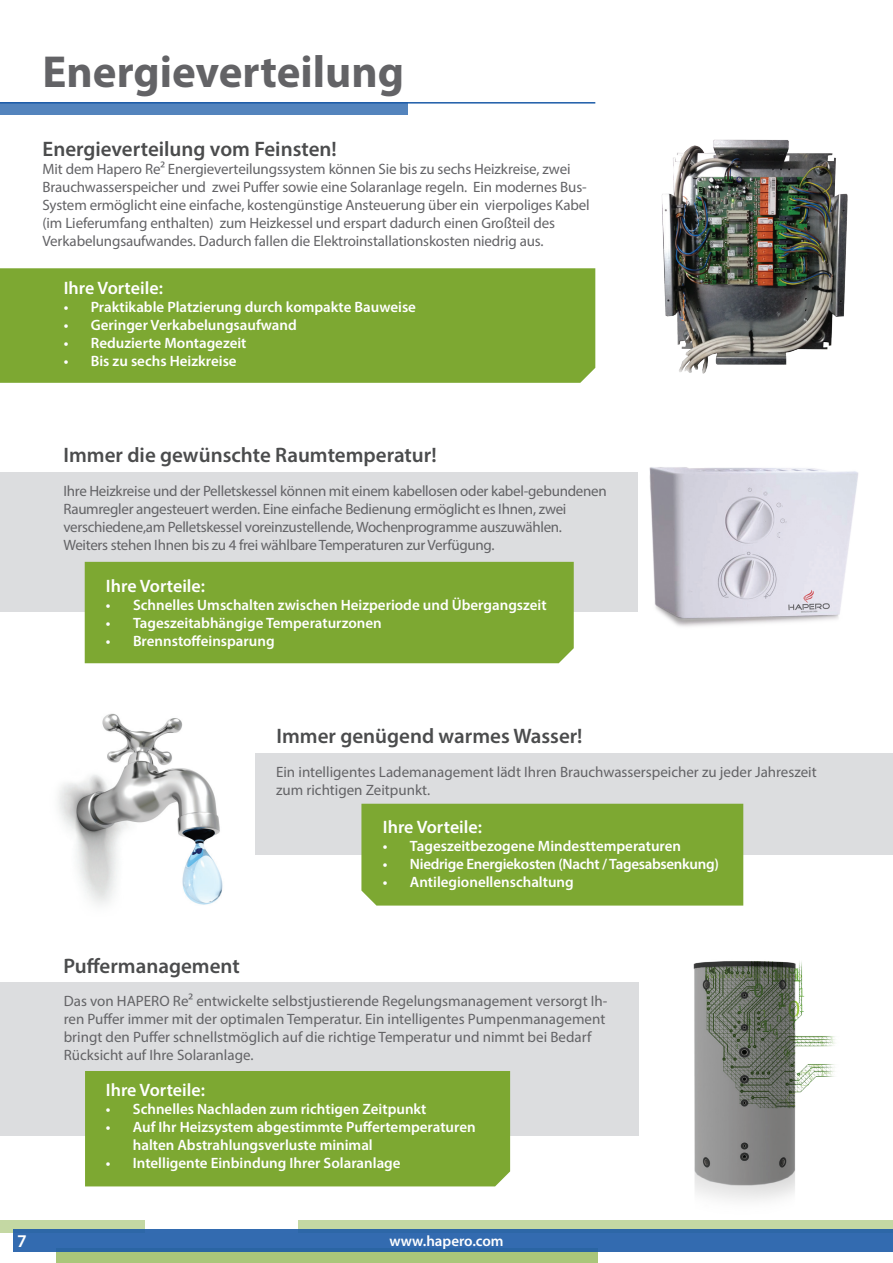
<style>
.page{position:relative;width:893px;height:1263px;background:#fff}
.page>*{position:absolute;margin:0;border:0;box-sizing:border-box;transform-origin:0 0}
.t1{font:700 45px "Myriad Pro";color:#636366}
.t2{font:600 21px "Myriad Pro";color:#4b4c4d}
.t3{font:600 18px "Myriad Pro";color:#fff}
.t4{font:15px/18px "Myriad Pro";letter-spacing:-.01em;color:#636366}
.t5{font:600 15px/18px "Myriad Pro";color:#fff}
.t6{font:600 15px "Myriad Pro";letter-spacing:-.02em;color:#fff}
</style>
<div class="page">
<div style="left:0;top:102px;width:408px;height:13px;background:#5484bd"></div>
<hr style="left:0;top:102px;width:595px;height:2px;background:#1c5ba8">
<div style="left:298px;top:1220px;width:595px;height:13px;background:#c4d8a3"></div>
<div style="left:0;top:1220px;width:145px;height:13px;background:#c4d8a3"></div>
<div style="left:56px;top:1248px;width:542px;height:15px;background:#aac67a"></div>
<div style="left:13px;top:1229px;width:880px;height:23px;background:linear-gradient(to right,#316aae,#336baf)"></div>
<div style="left:0;top:982px;width:638px;height:153px;background:#dcdddf"></div>
<div style="left:0;top:472px;width:637px;height:140px;background:#dcdddf"></div>
<div style="left:255px;top:753px;width:638px;height:101px;background:#dcdddf"></div>
<div style="left:85px;top:562px;width:489px;height:101px;background:#7da832"></div>
<div style="left:85px;top:1071px;width:425px;height:115px;background:#7da832"></div>
<div style="left:361px;top:804px;width:382px;height:101px;background:#7da832"></div>
<div style="left:0;top:268px;width:595px;height:115px;background:#7da832"></div>
<img style="left:637px;top:467px;width:221px;height:160px">
<img style="left:58px;top:713px;width:165px;height:192px">
<img style="left:686px;top:961px;width:175px;height:280px">
<img style="left:662px;top:139px;width:186px;height:235px">
<h1 class="t1" style="left:43px;top:42px;width:363px">Energieverteilung</h1>
<h2 class="t2" style="left:43px;top:136px;width:296px">Energieverteilung vom Feinsten!</h2>
<p class="t4" style="left:43px;top:160px;width:549px">Mit dem Hapero Re² Energieverteilungssystem können Sie bis zu sechs Heizkreise, zwei Brauchwasserspeicher und zwei Puffer sowie eine Solaranlage regeln. Ein modernes Bus-System ermöglicht eine einfache, kostengünstige Ansteuerung über ein vierpoliges Kabel (im Lieferumfang enthalten) zum Heizkessel und erspart dadurch einen Großteil des Verkabelungsaufwandes. Dadurch fallen die Elektroinstallationskosten niedrig aus.</p>
<p class="t3" style="left:64px;top:276px;width:101px">Ihre Vorteile:</p>
<p class="t5" style="left:64px;top:297px;width:354px">• Praktikable Platzierung durch kompakte Bauweise</p>
<p class="t5" style="left:64px;top:315px;width:235px">• Geringer Verkabelungsaufwand</p>
<p class="t5" style="left:64px;top:333px;width:184px">• Reduzierte Montagezeit</p>
<p class="t5" style="left:64px;top:351px;width:174px">• Bis zu sechs Heizkreise</p>
<h2 class="t2" style="left:63px;top:442px;width:375px">Immer die gewünschte Raumtemperatur!</h2>
<p class="t4" style="left:63px;top:482px;width:545px">Ihre Heizkreise und der Pelletskessel können mit einem kabellosen oder kabel-gebundenen Raumregler angesteuert werden. Eine einfache Bedienung ermöglicht es Ihnen, zwei verschiedene,am Pelletskessel voreinzustellende, Wochenprogramme auszuwählen.<br>Weiters stehen Ihnen bis zu 4 frei wählbare Temperaturen zur Verfügung.</p>
<p class="t3" style="left:106px;top:574px;width:101px">Ihre Vorteile:</p>
<p class="t5" style="left:106px;top:596px;width:442px">• Schnelles Umschalten zwischen Heizperiode und Übergangszeit</p>
<p class="t5" style="left:106px;top:614px;width:277px">• Tageszeitabhängige Temperaturzonen</p>
<p class="t5" style="left:106px;top:632px;width:170px">• Brennstoffeinsparung</p>
<h2 class="t2" style="left:276px;top:722px;width:308px">Immer genügend warmes Wasser!</h2>
<p class="t4" style="left:276px;top:762px;width:542px">Ein intelligentes Lademanagement lädt Ihren Brauchwasserspeicher zu jeder Jahreszeit zum richtigen Zeitpunkt.</p>
<h2 class="t2" style="left:63px;top:952px;width:178px">Puffermanagement</h2>
<p class="t3" style="left:383px;top:815px;width:101px">Ihre Vorteile:</p>
<p class="t5" style="left:383px;top:836px;width:300px">• Tageszeitbezogene Mindesttemperaturen</p>
<p class="t6" style="left:383px;top:854px;width:337px">• Niedrige Energiekosten (Nacht / Tagesabsenkung)</p>
<p class="t5" style="left:383px;top:872px;width:192px">• Antilegionellenschaltung</p>
<p class="t4" style="left:64px;top:992px;width:545px">Das von HAPERO Re² entwickelte selbstjustierende Regelungsmanagement versorgt Ih&shy;ren Puffer immer mit der optimalen Temperatur. Ein intelligentes Pumpenmanagement bringt den Puffer schnellstmöglich auf die richtige Temperatur und nimmt bei Bedarf Rücksicht auf Ihre Solaranlage.</p>
<p class="t3" style="left:106px;top:1079px;width:101px">Ihre Vorteile:</p>
<p class="t5" style="left:106px;top:1100px;width:322px">• Schnelles Nachladen zum richtigen Zeitpunkt</p>
<p class="t5" style="left:133px;top:1118px;width:344px;text-indent:-27px">• Auf Ihr Heizsystem abgestimmte Puffertemperaturen halten Abstrahlungsverluste minimal</p>
<p class="t5" style="left:106px;top:1154px;width:296px">• Intelligente Einbindung Ihrer Solaranlage</p>
<p class="t3" style="left:17px;top:1229px;width:11px">7</p>
<p class="t5" style="left:389px;top:1232px;width:116px">www.hapero.com</p>
</div>
